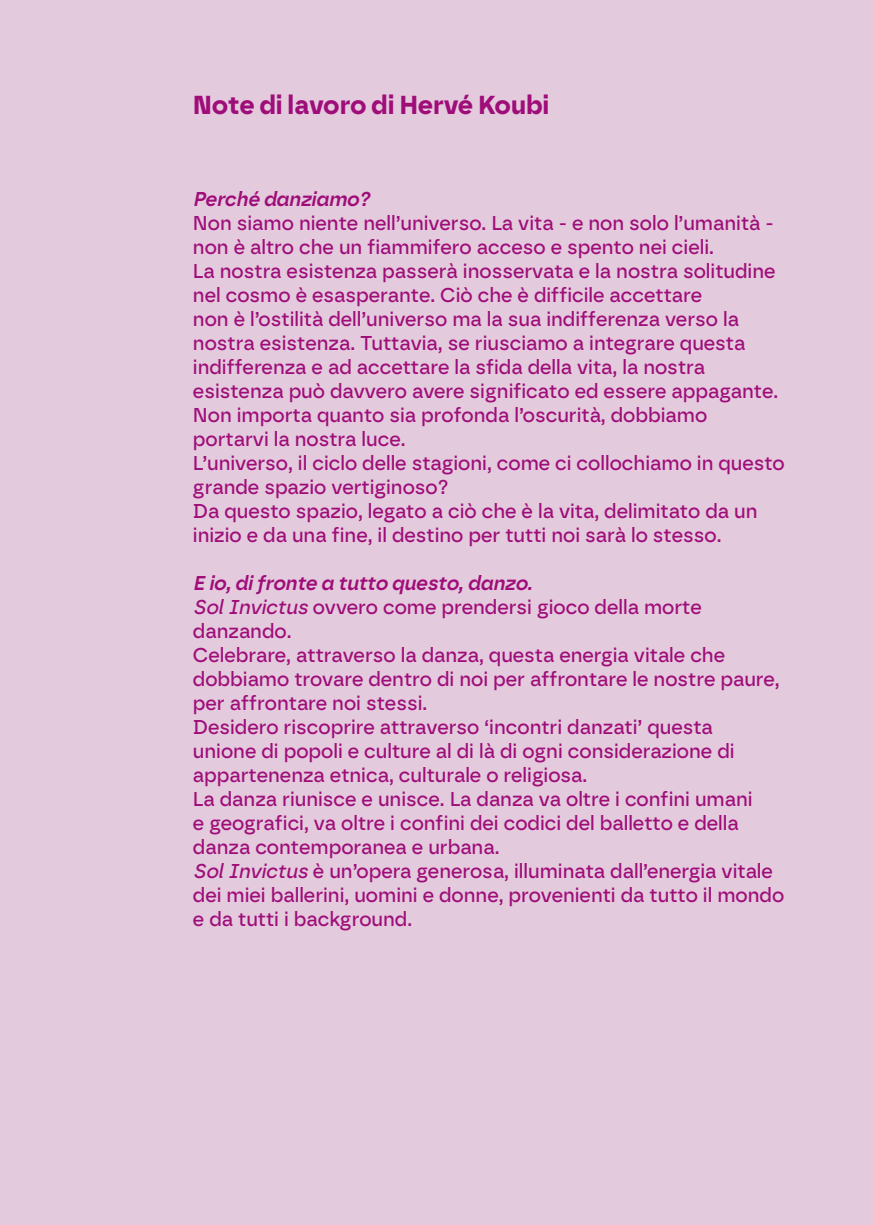
<style>
.page{position:relative;width:874px;height:1225px;background:#fff}
.page>*{position:absolute;margin:0;border:0;box-sizing:border-box;transform-origin:0 0}
.t1{font:700 26px "Borna";letter-spacing:.01em;color:#9f0d79}
.t2{font:500 20px/24px "Borna";color:#9f0d79}
.t3{font:italic 600 20px "Borna";color:#9f0d79}
.s1{font-weight:600;font-style:italic}
.s2{font-style:italic}
</style>
<div class="page">
<div style="left:0;top:0;width:873px;height:1225px;background:#e3cadd"></div>
<h1 class="t1" style="left:193px;top:89px;width:357px">Note di lavoro di Hervé Koubi</h1>
<p class="t3" style="left:193px;top:187px;width:178px">Perché danziamo?</p>
<p class="t2" style="left:193px;top:211px;width:593px">Non siamo niente nell’universo. La vita - e non solo l’umanità - non è altro che un fiammifero acceso e spento nei cieli.<br>La nostra esistenza passerà inosservata e la nostra solitudine nel cosmo è esasperante. Ciò che è difficile accettare<br>non è l’ostilità dell’universo ma la sua indifferenza verso la nostra esistenza. Tuttavia, se riusciamo a integrare questa indifferenza e ad accettare la sfida della vita, la nostra esistenza può davvero avere significato ed essere appagante.<br>Non importa quanto sia profonda l’oscurità, dobbiamo portarvi la nostra luce.<br>L’universo, il ciclo delle stagioni, come ci collochiamo in questo grande spazio vertiginoso?<br>Da questo spazio, legato a ciò che è la vita, delimitato da un inizio e da una fine, il destino per tutti noi sarà lo stesso.</p>
<p class="t2" style="left:193px;top:571px;width:592px"><span class="s1">E io, di fronte a tutto questo, danzo.<br></span><span class="s2">Sol Invictus</span> ovvero come prendersi gioco della morte danzando.<br>Celebrare, attraverso la danza, questa energia vitale che dobbiamo trovare dentro di noi per affrontare le nostre paure, per affrontare noi stessi.<br>Desidero riscoprire attraverso ‘incontri danzati’ questa<br>unione di popoli e culture al di là di ogni considerazione di appartenenza etnica, culturale o religiosa.<br>La danza riunisce e unisce. La danza va oltre i confini umani<br>e geografici, va oltre i confini dei codici del balletto e della danza contemporanea e urbana.<br><span class="s2">Sol Invictus</span> è un’opera generosa, illuminata dall’energia vitale dei miei ballerini, uomini e donne, provenienti da tutto il mondo e da tutti i background.</p>
</div>
